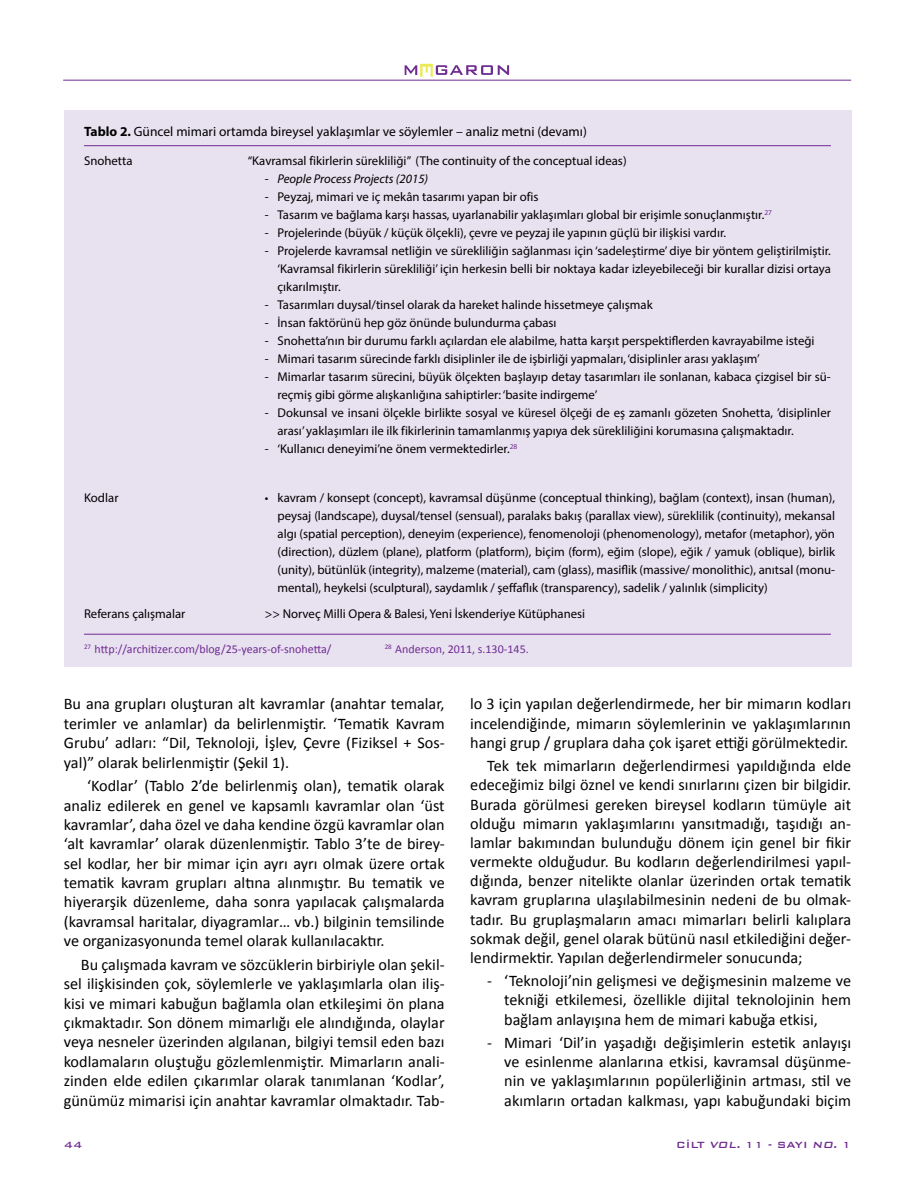
<style>
.page{position:relative;width:915px;height:1191px;background:#fff}
.page>*{position:absolute;margin:0;border:0;box-sizing:border-box;transform-origin:0 0}
.t1{font:16.2px/19.4px "Calibri";color:#000;text-align:justify}
.t2{font:13.5px "Myriad Pro";color:#000}
.t3{font:12.75px/18px "Myriad Pro";color:#000;text-align:justify}
.t4{font:italic 12.75px "Myriad Pro";color:#000}
.t5{font:12px "Calibri";color:#6f2c91}
.t6{font:500 12px "Bank Gothic BT";color:#6f2c91}
.s1{font-weight:700}
.s2{font-style:normal}
.s3{font-style:italic}
</style>
<div class="page">
<svg style="left:404px;top:64px;width:105px;height:13px"></svg>
<hr style="left:63px;top:80px;width:787px;height:1px;background:#6f2c91">
<div style="left:64px;top:111px;width:786px;height:556px;background:#e8e1f0"></div>
<hr style="left:84px;top:145px;width:746px;height:1px;background:#6f2c91">
<hr style="left:84px;top:634px;width:746px;height:1px;background:#6f2c91">
<p class="t2" style="left:84px;top:123px;width:504px"><span class="s1">Tablo 2.</span> Güncel mimari ortamda bireysel yaklaşımlar ve söylemler – analiz metni (devamı)</p>
<p class="t3" style="left:247px;top:152px;width:380px">“Kavramsal fikirlerin sürekliliği” (The continuity of the conceptual ideas)</p>
<p class="t4" style="left:264px;top:171px;width:165px"><span class="s2">-</span> People Process Projects (2015)</p>
<p class="t3" style="left:264px;top:188px;width:275px">- Peyzaj, mimari ve iç mekân tasarımı yapan bir ofis</p>
<p class="t3" style="left:264px;top:206px;width:508px">- Tasarım ve bağlama karşı hassas, uyarlanabilir yaklaşımları global bir erişimle sonuçlanmıştır.<sup>27</sup></p>
<p class="t3" style="left:264px;top:224px;width:463px">- Projelerinde (büyük / küçük ölçekli), çevre ve peyzaj ile yapının güçlü bir ilişkisi vardır.</p>
<p class="t3" style="left:277px;top:242px;width:554px;text-indent:-13px">- Projelerde kavramsal netliğin ve sürekliliğin sağlanması için ‘sadeleştirme’ diye bir yöntem geliştirilmiştir. ‘Kavramsal fikirlerin sürekliliği’ için herkesin belli bir noktaya kadar izleyebileceği bir kurallar dizisi ortaya çıkarılmıştır.</p>
<p class="t3" style="left:264px;top:296px;width:389px">- Tasarımları duysal/tinsel olarak da hareket halinde hissetmeye çalışmak</p>
<p class="t3" style="left:264px;top:314px;width:293px">- İnsan faktörünü hep göz önünde bulundurma çabası</p>
<p class="t3" style="left:264px;top:332px;width:551px">- Snohetta’nın bir durumu farklı açılardan ele alabilme, hatta karşıt perspektiflerden kavrayabilme isteği</p>
<p class="t3" style="left:264px;top:350px;width:496px">- Mimari tasarım sürecinde farklı disiplinler ile de işbirliği yapmaları, ‘disiplinler arası yaklaşım’</p>
<p class="t3" style="left:277px;top:368px;width:554px;text-indent:-13px">- Mimarlar tasarım sürecini, büyük ölçekten başlayıp detay tasarımları ile sonlanan, kabaca çizgisel bir sü&shy;reçmiş gibi görme alışkanlığına sahiptirler: ‘basite indirgeme’</p>
<p class="t3" style="left:277px;top:404px;width:554px;text-indent:-13px">- Dokunsal ve insani ölçekle birlikte sosyal ve küresel ölçeği de eş zamanlı gözeten Snohetta, ’disiplinler arası’ yaklaşımları ile ilk fikirlerinin tamamlanmış yapıya dek sürekliliğini korumasına çalışmaktadır.</p>
<p class="t3" style="left:264px;top:440px;width:254px">- ‘Kullanıcı deneyimi’ne önem vermektedirler.<sup>28</sup></p>
<p class="t3" style="left:84px;top:152px;width:50px">Snohetta</p>
<p class="t3" style="left:84px;top:488px;width:36px">Kodlar</p>
<p class="t3" style="left:277px;top:488px;width:559px;text-indent:-13px">• kavram / konsept (concept), kavramsal düşünme (conceptual thinking), bağlam (context), insan (human), peysaj (landscape), duysal/tensel (sensual), paralaks bakış (parallax view), süreklilik (continuity), mekansal algı (spatial perception), deneyim (experience), fenomenoloji (phenomenology), metafor (metaphor), yön (direction), düzlem (plane), platform (platform), biçim (form), eğim (slope), eğik / yamuk (oblique), birlik (unity), bütünlük (integrity), malzeme (material), cam (glass), masiflik (massive/ monolithic), anıtsal (monu&shy;mental), heykelsi (sculptural), saydamlık / şeffaflık (transparency), sadelik / yalınlık (simplicity)</p>
<p class="t3" style="left:265px;top:604px;width:322px">&gt;&gt; Norveç Milli Opera &amp; Balesi, Yeni İskenderiye Kütüphanesi</p>
<p class="t5" style="left:84px;top:641px;width:249px"><sup>27</sup> http://architizer.com/blog/25-years-of-snohetta/</p>
<p class="t5" style="left:384px;top:641px;width:145px"><sup>28</sup> Anderson, 2011, s.130-145.</p>
<p class="t3" style="left:84px;top:604px;width:103px">Referans çalışmalar</p>
<p class="t1" style="left:64px;top:693px;width:382px">Bu ana grupları oluşturan alt kavramlar (anahtar temalar, terimler ve anlamlar) da belirlenmiştir. ‘Tematik Kavram Grubu’ adları: “Dil, Teknoloji, İşlev, Çevre (Fiziksel + Sos&shy;yal)” olarak belirlenmiştir (Şekil 1).</p>
<p class="t1" style="left:64px;top:775px;width:382px;text-indent:23px">‘Kodlar’ (Tablo 2’de belirlenmiş olan), tematik olarak analiz edilerek en genel ve kapsamlı kavramlar olan ‘üst kavramlar’, daha özel ve daha kendine özgü kavramlar olan ‘alt kavramlar’ olarak düzenlenmiştir. Tablo 3’te de birey&shy;sel kodlar, her bir mimar için ayrı ayrı olmak üzere ortak tematik kavram grupları altına alınmıştır. Bu tematik ve hiyerarşik düzenleme, daha sonra yapılacak çalışmalarda (kavramsal haritalar, diyagramlar… vb.) bilginin temsilinde ve organizasyonunda temel olarak kullanılacaktır.</p>
<p class="t1" style="left:64px;top:954px;width:382px;text-indent:17px">Bu çalışmada kavram ve sözcüklerin birbiriyle olan şekil&shy;sel ilişkisinden çok, söylemlerle ve yaklaşımlarla olan iliş&shy;kisi ve mimari kabuğun bağlamla olan etkileşimi ön plana çıkmaktadır. Son dönem mimarlığı ele alındığında, olaylar veya nesneler üzerinden algılanan, bilgiyi temsil eden bazı kodlamaların oluştuğu gözlemlenmiştir. Mimarların anali&shy;zinden elde edilen çıkarımlar olarak tanımlanan ‘Kodlar’, günümüz mimarisi için anahtar kavramlar olmaktadır. Tab-</p>
<p class="t1" style="left:470px;top:693px;width:382px">lo 3 için yapılan değerlendirmede, her bir mimarın kodları incelendiğinde, mimarın söylemlerinin ve yaklaşımlarının hangi grup / gruplara daha çok işaret ettiği görülmektedir.</p>
<p class="t1" style="left:470px;top:755px;width:382px;text-indent:17px">Tek tek mimarların değerlendirmesi yapıldığında elde edeceğimiz bilgi öznel ve kendi sınırlarını çizen bir bilgidir.<br>Burada görülmesi gereken bireysel kodların tümüyle ait olduğu mimarın yaklaşımlarını yansıtmadığı, taşıdığı an&shy;lamlar bakımından bulunduğu dönem için genel bir fikir vermekte olduğudur. Bu kodların değerlendirilmesi yapıl&shy;dığında, benzer nitelikte olanlar üzerinden ortak tematik kavram gruplarına ulaşılabilmesinin nedeni de bu olmak&shy;tadır. Bu gruplaşmaların amacı mimarları belirli kalıplara sokmak değil, genel olarak bütünü nasıl etkilediğini değer&shy;lendirmektir. Yapılan değerlendirmeler sonucunda;</p>
<p class="t1" style="left:504px;top:970px;width:348px;text-indent:-17px">- ‘Teknoloji’nin gelişmesi ve değişmesinin malzeme ve tekniği etkilemesi, özellikle dijital teknolojinin hem bağlam anlayışına hem de mimari kabuğa etkisi,</p>
<p class="t1" style="left:504px;top:1032px;width:348px;text-indent:-17px">- Mimari ‘Dil’in yaşadığı değişimlerin estetik anlayışı ve esinlenme alanlarına etkisi, kavramsal düşünme&shy;nin ve yaklaşımlarının popülerliğinin artması, stil ve akımların ortadan kalkması, yapı kabuğundaki biçim</p>
<p class="t6" style="left:64px;top:1138px;width:20px">44</p>
<p class="t6" style="left:676px;top:1138px;width:176px">CİLT <span class="s3">VOL.</span> 11 - SAYI <span class="s3">NO.</span> 1</p>
</div>
